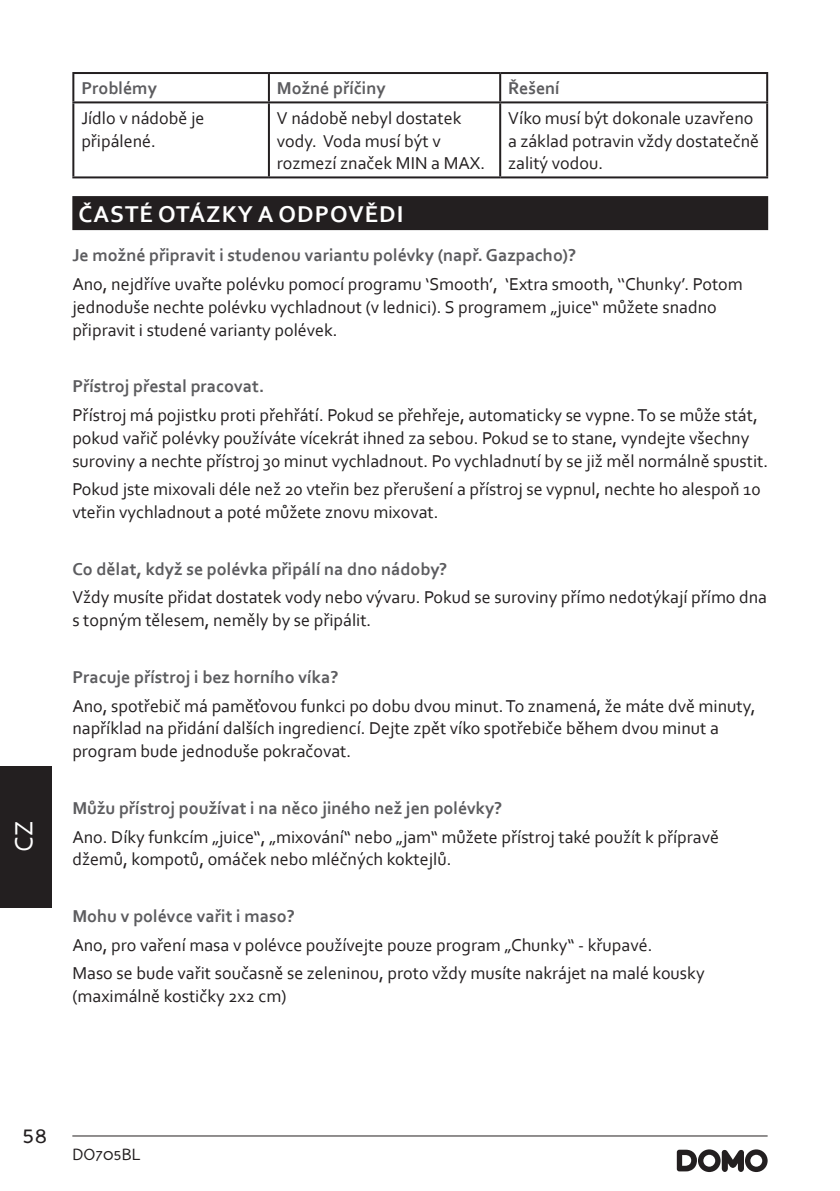
<style>
.page{position:relative;width:840px;height:1191px;background:#fff}
.page>*{position:absolute;margin:0;border:0;box-sizing:border-box;transform-origin:0 0}
.t1{font:26px "Corbel";color:#fff}
.TITEL_NIVEAU_1{font:700 24px "Corbel";letter-spacing:.04em;color:#fff}
.t2{font:24px "Perspective Sans";color:#231f20}
.TEKST{font:18px/22.8px "Corbel";color:#231f20}
.TITEL_NIVEAU_3{font:700 18px "Corbel";color:#5c5c5f}
.t3{font:16px "Perspective Sans";color:#231f20}
</style>
<div class="page">
<hr style="left:72px;top:1135px;width:695px;height:1px;background:#231f20">
<svg style="left:676px;top:1149px;width:91px;height:23px"></svg>
<div style="left:0;top:765px;width:51px;height:142px;background:#231f20"></div>
<div style="left:72px;top:196px;width:695px;height:34px;background:#231f20"></div>
<hr style="left:72px;top:72px;width:197px;height:2px;background:#231f20">
<hr style="left:72px;top:74px;width:2px;height:27px;background:#231f20">
<hr style="left:269px;top:72px;width:231px;height:2px;background:#231f20">
<hr style="left:268px;top:74px;width:2px;height:27px;background:#231f20">
<hr style="left:500px;top:72px;width:267px;height:2px;background:#231f20">
<hr style="left:499px;top:74px;width:2px;height:27px;background:#231f20">
<hr style="left:765px;top:74px;width:2px;height:27px;background:#231f20">
<hr style="left:72px;top:101px;width:197px;height:2px;background:#231f20">
<hr style="left:72px;top:103px;width:2px;height:73px;background:#231f20">
<hr style="left:269px;top:101px;width:231px;height:2px;background:#231f20">
<hr style="left:268px;top:103px;width:2px;height:73px;background:#231f20">
<hr style="left:500px;top:101px;width:267px;height:2px;background:#231f20">
<hr style="left:499px;top:103px;width:2px;height:73px;background:#231f20">
<hr style="left:765px;top:103px;width:2px;height:73px;background:#231f20">
<hr style="left:72px;top:176px;width:197px;height:2px;background:#231f20">
<hr style="left:269px;top:176px;width:231px;height:2px;background:#231f20">
<hr style="left:500px;top:176px;width:267px;height:2px;background:#231f20">
<h1 class="t1" style="left:8px;top:851px;width:32px;rotate:-90deg">CZ</h1>
<p class="TITEL_NIVEAU_3" style="left:81px;top:77px;width:77px">Problémy</p>
<p class="TITEL_NIVEAU_3" style="left:277px;top:77px;width:110px">Možné příčiny</p>
<p class="TITEL_NIVEAU_3" style="left:508px;top:77px;width:53px">Řešení</p>
<p class="TEKST" style="left:81px;top:106px;width:124px">Jídlo v nádobě je připálené.</p>
<p class="TEKST" style="left:277px;top:106px;width:210px">V nádobě nebyl dostatek vody. Voda musí být v rozmezí značek MIN a MAX.</p>
<p class="TEKST" style="left:508px;top:106px;width:252px">Víko musí být dokonale uzavřeno a základ potravin vždy dostatečně zalitý vodou.</p>
<p class="TITEL_NIVEAU_1" style="left:78px;top:199px;width:326px">ČASTÉ OTÁZKY A ODPOVĚDI</p>
<p class="TITEL_NIVEAU_3" style="left:72px;top:244px;width:505px">Je možné připravit i studenou variantu polévky (např. Gazpacho)?</p>
<p class="TEKST" style="left:72px;top:272px;width:671px">Ano, nejdříve uvařte polévku pomocí programu ‘Smooth’, ‘Extra smooth, ‘‘Chunky’. Potom jednoduše nechte polévku vychladnout (v lednici). S programem „juice“ můžete snadno připravit i studené varianty polévek.</p>
<p class="TITEL_NIVEAU_3" style="left:72px;top:375px;width:193px">Přístroj přestal pracovat.</p>
<p class="TEKST" style="left:72px;top:403px;width:697px">Přístroj má pojistku proti přehřátí. Pokud se přehřeje, automaticky se vypne. To se může stát, pokud vařič polévky používáte vícekrát ihned za sebou. Pokud se to stane, vyndejte všechny suroviny a nechte přístroj 30 minut vychladnout. Po vychladnutí by se již měl normálně spustit.</p>
<p class="TEKST" style="left:72px;top:477px;width:689px">Pokud jste mixovali déle než 20 vteřin bez přerušení a přístroj se vypnul, nechte ho alespoň 10 vteřin vychladnout a poté můžete znovu mixovat.</p>
<p class="TITEL_NIVEAU_3" style="left:72px;top:557px;width:376px">Co dělat, když se polévka připálí na dno nádoby?</p>
<p class="TEKST" style="left:72px;top:585px;width:696px">Vždy musíte přidat dostatek vody nebo vývaru. Pokud se suroviny přímo nedotýkají přímo dna s topným tělesem, neměly by se připálit.</p>
<p class="TITEL_NIVEAU_3" style="left:72px;top:666px;width:267px">Pracuje přístroj i bez horního víka?</p>
<p class="TEKST" style="left:72px;top:693px;width:684px">Ano, spotřebič má paměťovou funkci po dobu dvou minut. To znamená, že máte dvě minuty, například na přidání dalších ingrediencí. Dejte zpět víko spotřebiče během dvou minut a program bude jednoduše pokračovat.</p>
<p class="TITEL_NIVEAU_3" style="left:72px;top:797px;width:431px">Můžu přístroj používat i na něco jiného než jen polévky?</p>
<p class="TEKST" style="left:72px;top:824px;width:647px">Ano. Díky funkcím „juice“, „mixování“ nebo „jam“ můžete přístroj také použít k přípravě džemů, kompotů, omáček nebo mléčných koktejlů.</p>
<p class="TITEL_NIVEAU_3" style="left:72px;top:905px;width:224px">Mohu v polévce vařit i maso?</p>
<p class="TEKST" style="left:72px;top:933px;width:581px">Ano, pro vaření masa v polévce používejte pouze program „Chunky“ - křupavé.</p>
<p class="TEKST" style="left:72px;top:961px;width:633px">Maso se bude vařit současně se zeleninou, proto vždy musíte nakrájet na malé kousky (maximálně kostičky 2x2 cm)</p>
<h2 class="t2" style="left:22px;top:1120px;width:26px">58</h2>
<p class="t3" style="left:72px;top:1145px;width:70px">DO705BL</p>
</div>
